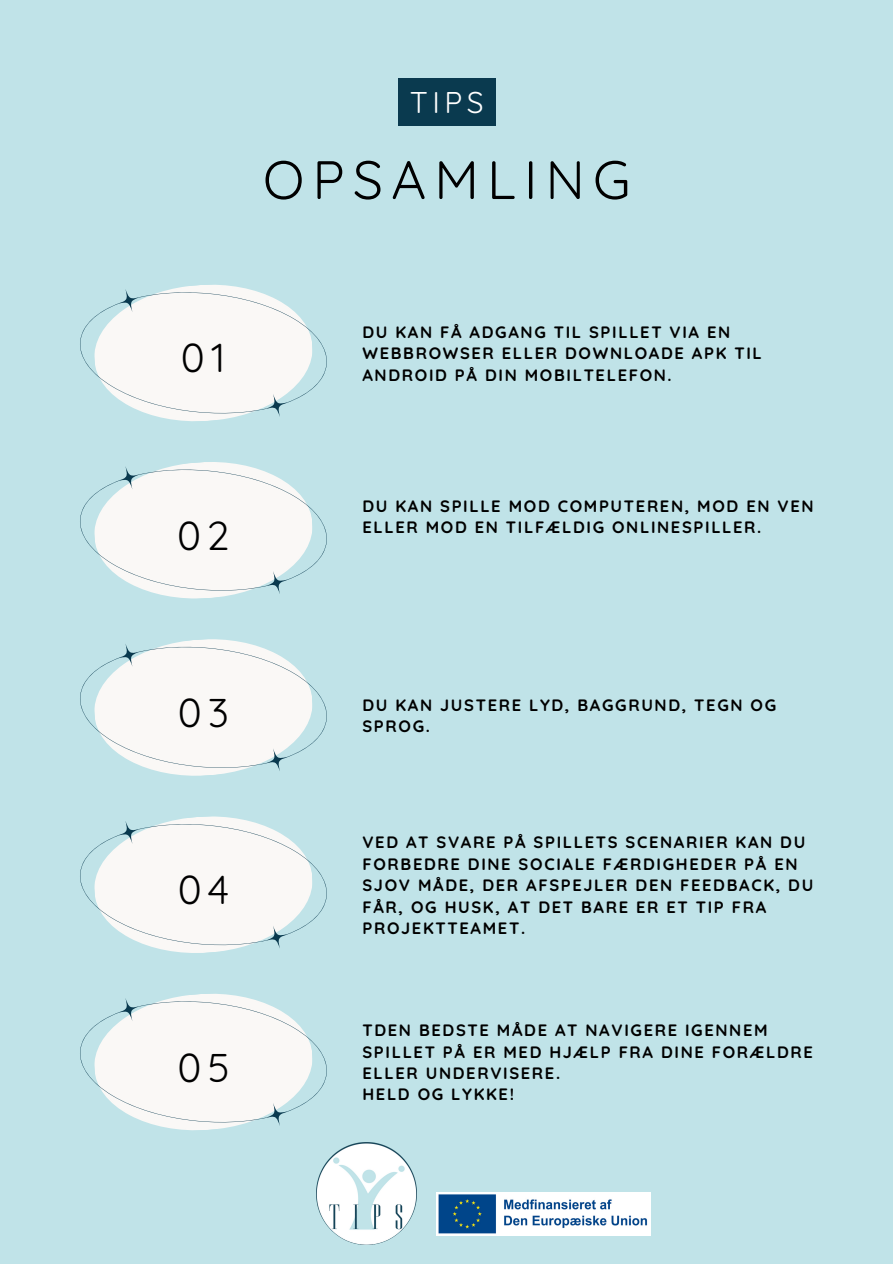
<style>
.page{position:relative;width:893px;height:1264px;background:#fff}
.page>*{position:absolute;margin:0;border:0;box-sizing:border-box;transform-origin:0 0}
.t1{font:54px "Quicksand";letter-spacing:.15em;color:#000}
.t2{font:40.35px "Quicksand";letter-spacing:.15em;color:#000}
.t3{font:30px "Quicksand";color:#fff}
.t4{font:700 16.5px/21.3px "Quicksand";letter-spacing:.1em;color:#000}
</style>
<div class="page">
<div style="left:0;top:0;width:892px;height:1263px;background:#c0e3e8"></div>
<svg style="left:80px;top:284px;width:247px;height:138px"></svg>
<svg style="left:80px;top:462px;width:247px;height:137px"></svg>
<svg style="left:80px;top:639px;width:247px;height:137px"></svg>
<svg style="left:80px;top:816px;width:247px;height:137px"></svg>
<svg style="left:80px;top:993px;width:247px;height:138px"></svg>
<div style="left:398px;top:78px;width:97px;height:48px;background:#0a3a4f"></div>
<img style="left:316px;top:1142px;width:100px;height:101px">
<img style="left:436px;top:1192px;width:214px;height:43px">
<p class="t3" style="left:410px;top:83px;width:75px">TIPS</p>
<p class="t1" style="left:263px;top:145px;width:369px">OPSAMLING</p>
<p class="t2" style="left:181px;top:332px;width:47px">01</p>
<p class="t2" style="left:177px;top:509px;width:54px">02</p>
<h2 class="t4" style="left:362px;top:321px;width:401px">DU KAN FÅ ADGANG TIL SPILLET VIA EN<br>WEBBROWSER ELLER DOWNLOADE APK TIL<br>ANDROID PÅ DIN MOBILTELEFON.</h2>
<h1 class="t4" style="left:362px;top:495px;width:452px">DU KAN SPILLE MOD COMPUTEREN, MOD EN VEN<br>ELLER MOD EN TILFÆLDIG ONLINESPILLER.</h1>
<p class="t2" style="left:178px;top:686px;width:53px">03</p>
<p class="t2" style="left:178px;top:863px;width:53px">04</p>
<p class="t2" style="left:177px;top:1041px;width:54px">05</p>
<p class="t4" style="left:362px;top:693px;width:415px">DU KAN JUSTERE LYD, BAGGRUND, TEGN OG<br>SPROG.</p>
<p class="t4" style="left:362px;top:831px;width:452px">VED AT SVARE PÅ SPILLETS SCENARIER KAN DU FORBEDRE DINE SOCIALE FÆRDIGHEDER PÅ EN SJOV MÅDE, DER AFSPEJLER DEN FEEDBACK, DU FÅR, OG HUSK, AT DET BARE ER ET TIP FRA PROJEKTTEAMET.</p>
<p class="t4" style="left:362px;top:1019px;width:452px">TDEN BEDSTE MÅDE AT NAVIGERE IGENNEM<br>SPILLET PÅ ER MED HJÆLP FRA DINE FORÆLDRE<br>ELLER UNDERVISERE.</p>
<p class="t4" style="left:362px;top:1083px;width:153px">HELD OG LYKKE!</p>
</div>
